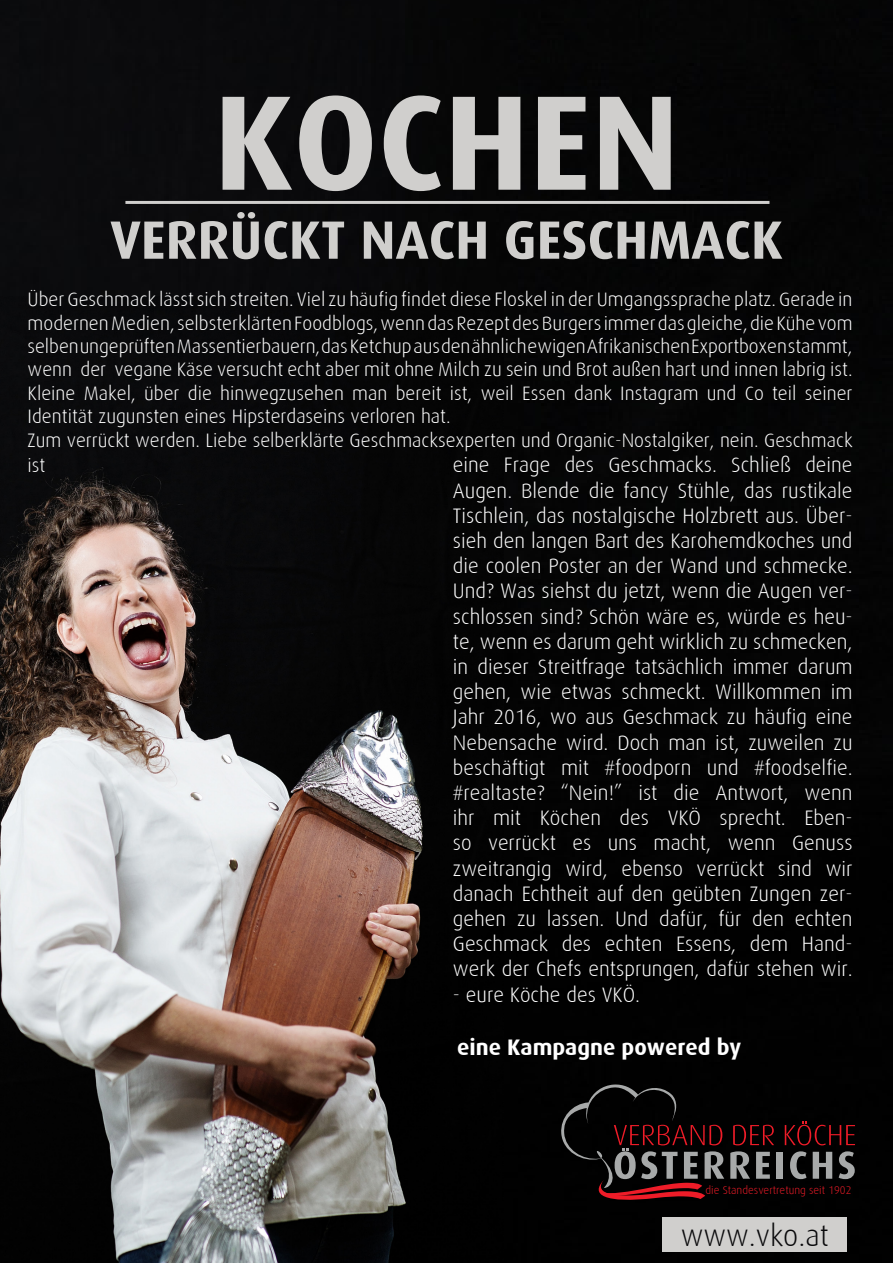
<style>
.page{position:relative;width:893px;height:1263px;background:#050505}
.page>*{position:absolute;margin:0;border:0;box-sizing:border-box;transform-origin:0 0}
.t1{font:700 135px "Dax";color:#d0cfcd}
.t2{font:700 54px "Dax";color:#d0cfcd}
.t3{font:300 30px "Dax";color:#08080a}
.t4{font:700 22.5px "Dax";color:#fff}
.t5{font:300 21px/25.2px "Dax";color:#fff;text-align:justify}
.t6{font:300 19.5px/23.4px "Dax";color:#fff}
.t7{font:300 11.25px "Dax";color:#ee1c28}
</style>
<div class="page">
<img style="left:0;top:297px;width:503px;height:966px">
<div style="left:662px;top:1217px;width:184px;height:34px;background:#d0cfcd"></div>
<hr style="left:125px;top:201px;width:644px;height:3px;background:#d0cfcd">
<svg style="left:733px;top:1125px;width:41px;height:20px"></svg>
<svg style="left:730px;top:1151px;width:20px;height:28px"></svg>
<svg style="left:756px;top:1152px;width:14px;height:27px"></svg>
<div style="left:777px;top:1152px;width:6px;height:27px;background:#a7a9a9"></div>
<svg style="left:790px;top:1151px;width:16px;height:28px"></svg>
<svg style="left:813px;top:1152px;width:19px;height:27px"></svg>
<svg style="left:839px;top:1151px;width:16px;height:28px"></svg>
<svg style="left:785px;top:1121px;width:70px;height:24px"></svg>
<svg style="left:560px;top:1084px;width:164px;height:120px"></svg>
<h1 class="t1" style="left:214px;top:67px;width:467px">KOCHEN</h1>
<h2 class="t2" style="left:110px;top:210px;width:674px">VERRÜCKT NACH GESCHMACK</h2>
<p class="t6" style="left:28px;top:288px;width:826px">Über Geschmack lässt sich streiten. Viel zu häufig findet diese Floskel in der Umgangssprache platz. Gerade in modernen Medien, selbsterklärten Foodblogs, wenn das Rezept des Burgers immer das gleiche, die Kühe vom selben ungeprüften Massentierbauern, das Ketchup aus den ähnlich ewigen Afrikanischen Exportboxen stammt, wenn der vegane Käse versucht echt aber mit ohne Milch zu sein und Brot außen hart und innen labrig ist.<br>Kleine Makel, über die hinwegzusehen man bereit ist, weil Essen dank Instagram und Co teil seiner Identität zugunsten eines Hipsterdaseins verloren hat.<br>Zum verrückt werden. Liebe selberklärte Geschmacksexperten und Organic-Nostalgiker, nein. Geschmack</p>
<p class="t6" style="left:28px;top:454px;width:19px">ist</p>
<p class="t5" style="left:453px;top:453px;width:401px">eine Frage des Geschmacks. Schließ deine Augen. Blende die fancy Stühle, das rustikale Tischlein, das nostalgische Holzbrett aus. Über&shy;sieh den langen Bart des Karohemdkoches und die coolen Poster an der Wand und schmecke.<br>Und? Was siehst du jetzt, wenn die Augen ver&shy;schlossen sind? Schön wäre es, würde es heu&shy;te, wenn es darum geht wirklich zu schmecken, in dieser Streitfrage tatsächlich immer darum gehen, wie etwas schmeckt. Willkommen im Jahr 2016, wo aus Geschmack zu häufig eine Nebensache wird. Doch man ist, zuweilen zu beschäftigt mit #foodporn und #foodselfie. #realtaste? “Nein!” ist die Antwort, wenn ihr mit Köchen des VKÖ sprecht. Eben&shy;so verrückt es uns macht, wenn Genuss zweitrangig wird, ebenso verrückt sind wir danach Echtheit auf den geübten Zungen zer&shy;gehen zu lassen. Und dafür, für den echten Geschmack des echten Essens, dem Hand&shy;werk der Chefs entsprungen, dafür stehen wir.</p>
<p class="t5" style="left:453px;top:982px;width:189px">- eure Köche des VKÖ.</p>
<p class="t4" style="left:457px;top:1034px;width:286px">eine Kampagne powered by</p>
<p class="t7" style="left:705px;top:1184px;width:147px">die Standesvertretung seit 1902</p>
<h3 class="t3" style="left:681px;top:1219px;width:149px">www.vko.at</h3>
</div>
